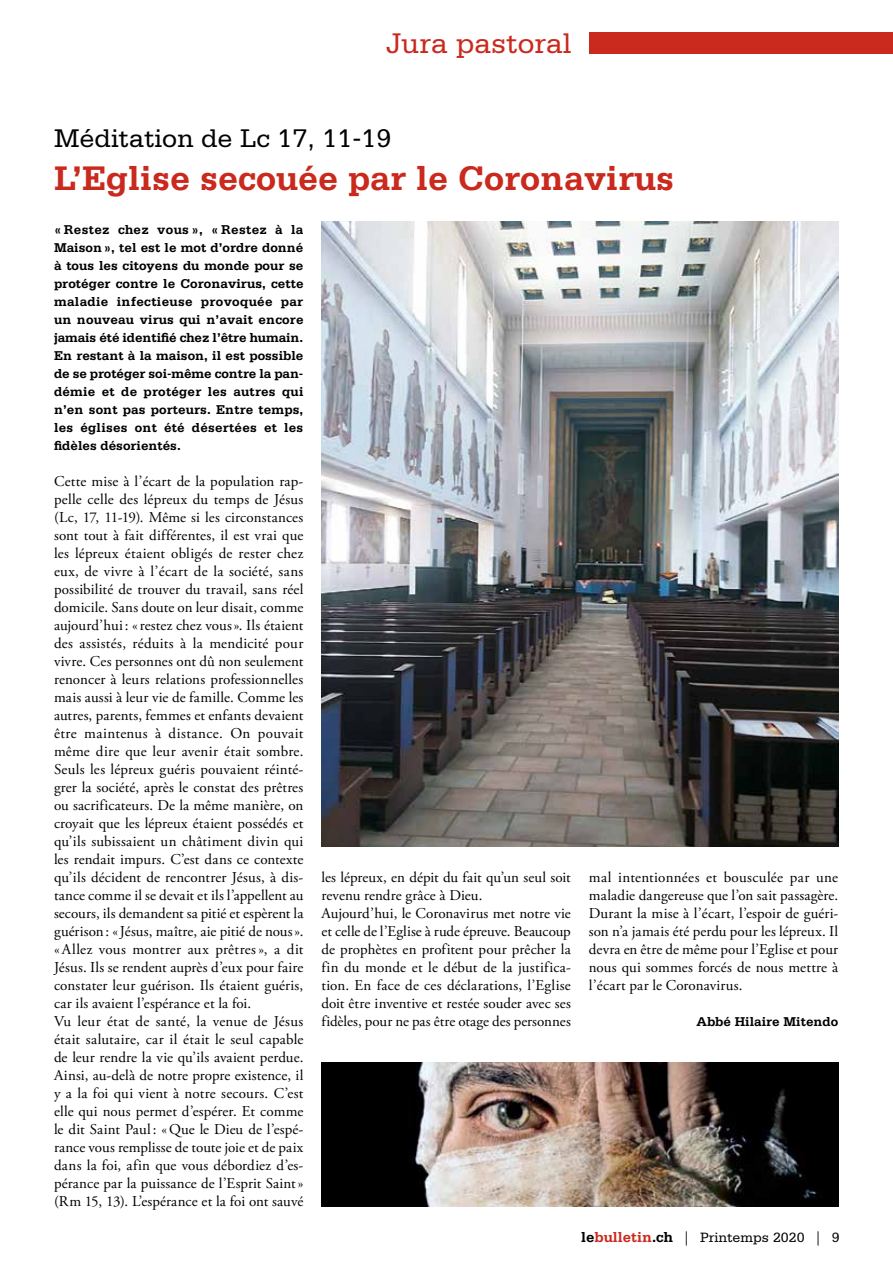
<style>
.page{position:relative;width:893px;height:1263px;background:#fff}
.page>*{position:absolute;margin:0;border:0;box-sizing:border-box;transform-origin:0 0}
.t1{font:700 36px "Serifa";color:#ca291d}
.t2{font:30px "Serifa";color:#ca291d}
.t3{font:27px "Serifa";color:#000}
.t4{font:15px/18px "Adobe Garamond Pro";letter-spacing:.01em;color:#000}
.t5{font:14.25px "Serifa";color:#000}
.t6{font:700 13.5px/18px "Serifa";color:#000;text-align:justify}
.s1{font-weight:700;font-size:15px}
.s2{font-weight:700;font-size:15px;color:#ca291d}
.s3{font-family:"Adobe Garamond Pro"}
</style>
<div class="page">
<div style="left:589px;top:33px;width:304px;height:21px;background:#ca291d"></div>
<img style="left:321px;top:1062px;width:517px;height:144px">
<img style="left:322px;top:221px;width:516px;height:625px">
<h2 class="t2" style="left:386px;top:27px;width:187px">Jura pastoral</h2>
<h3 class="t3" style="left:54px;top:123px;width:339px">Méditation de Lc 17, 11-19</h3>
<h1 class="t1" style="left:54px;top:157px;width:622px">L’Eglise secouée par le Coronavirus</h1>
<p class="t6" style="left:54px;top:220px;width:251px">« Restez chez vous », « Restez à la Maison», tel est le mot d’ordre donné à tous les citoyens du monde pour se protéger contre le Coronavirus, cette maladie infectieuse provoquée par un nouveau virus qui n’avait encore jamais été identifié chez l’être humain.<br>En restant à la maison, il est possible de se protéger soi-même contre la pan&shy;démie et de protéger les autres qui n’en sont pas porteurs. Entre temps, les églises ont été désertées et les fidèles désorientés.</p>
<p class="t4" style="left:54px;top:473px;width:251px">Cette mise à l’écart de la population rap&shy;pelle celle des lépreux du temps de Jésus (Lc, 17, 11-19). Même si les circonstances sont tout à fait différentes, il est vrai que les lépreux étaient obligés de rester chez eux, de vivre à l’écart de la société, sans possibilité de trouver du travail, sans réel domicile. Sans doute on leur disait, comme aujourd’hui: «restez chez vous». Ils étaient des assistés, réduits à la mendicité pour vivre. Ces personnes ont dû non seulement renoncer à leurs relations professionnelles mais aussi à leur vie de famille. Comme les autres, parents, femmes et enfants devaient être maintenus à distance. On pouvait même dire que leur avenir était sombre.<br>Seuls les lépreux guéris pouvaient réinté&shy;grer la société, après le constat des prêtres ou sacrificateurs. De la même manière, on croyait que les lépreux étaient possédés et qu’ils subissaient un châtiment divin qui les rendait impurs. C’est dans ce contexte qu’ils décident de rencontrer Jésus, à dis&shy;tance comme il se devait et ils l’appellent au secours, ils demandent sa pitié et espèrent la guérison: «Jésus, maître, aie pitié de nous». «Allez vous montrer aux prêtres», a dit Jésus. Ils se rendent auprès d’eux pour faire constater leur guérison. Ils étaient guéris, car ils avaient l’espérance et la foi.<br>Vu leur état de santé, la venue de Jésus était salutaire, car il était le seul capable de leur rendre la vie qu’ils avaient perdue.<br>Ainsi, au-delà de notre propre existence, il y a la foi qui vient à notre secours. C’est elle qui nous permet d’espérer. Et comme le dit Saint Paul : «Que le Dieu de l’espé&shy;rance vous remplisse de toute joie et de paix dans la foi, afin que vous débordiez d’es&shy;pérance par la puissance de l’Esprit Saint» (Rm 15, 13). L’espérance et la foi ont sauvé</p>
<p class="t4" style="left:321px;top:869px;width:251px">les lépreux, en dépit du fait qu’un seul soit revenu rendre grâce à Dieu.<br>Aujourd’hui, le Coronavirus met notre vie et celle de l’Eglise à rude épreuve. Beaucoup de prophètes en profitent pour prêcher la fin du monde et le début de la justifica&shy;tion. En face de ces déclarations, l’Eglise doit être inventive et restée souder avec ses fidèles, pour ne pas être otage des personnes</p>
<p class="t4" style="left:589px;top:869px;width:251px;text-align:justify">mal intentionnées et bousculée par une maladie dangereuse que l’on sait passagère.<br>Durant la mise à l’écart, l’espoir de guéri&shy;son n’a jamais été perdu pour les lépreux. Il devra en être de même pour l’Eglise et pour nous qui sommes forcés de nous mettre à l’écart par le Coronavirus.</p>
<p class="t6" style="left:696px;top:1012px;width:143px">Abbé Hilaire Mitendo</p>
<p class="t5" style="left:581px;top:1230px;width:260px"><span class="s1">le</span><span class="s2">bulletin</span><span class="s1">.ch</span> <span class="s3">|</span> Printemps 2020 <span class="s3">|</span> 9</p>
</div>
